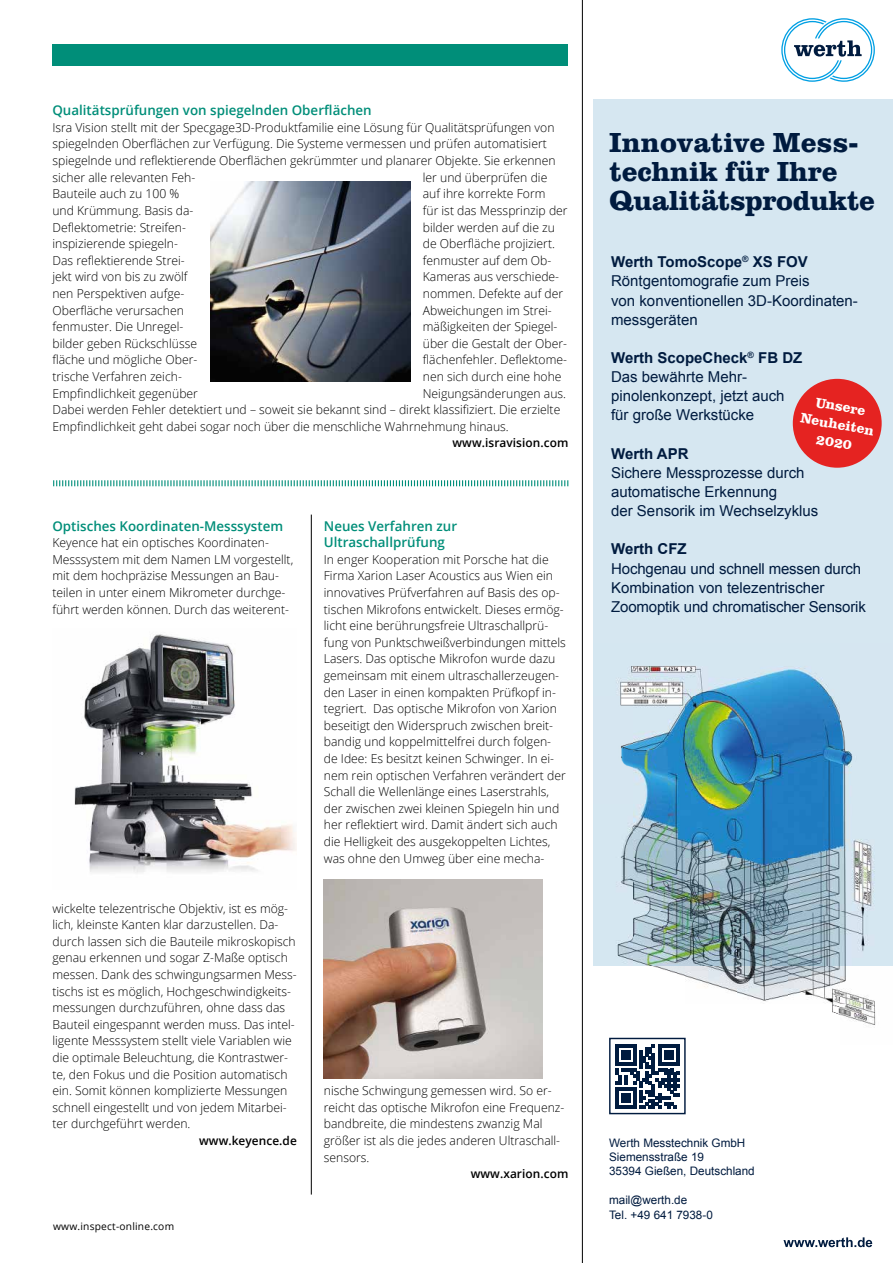
<style>
.page{position:relative;width:893px;height:1263px;background:#fff}
.page>*{position:absolute;margin:0;border:0;box-sizing:border-box;transform-origin:0 0}
.t1{font:700 28.5px/29.1px "Clarendon URW";letter-spacing:-.01em;color:#001b3f}
.t2{font:15px/19.2px "Arial";color:#001b3f}
.t3{font:700 15px "Arial";color:#001b3f}
.t4{font:700 14.25px/18.1px "Clarendon URW";color:#fff;text-align:center}
.t5{font:600 13.5px/16.6px "Open Sans";color:#008e79}
.t6{font:300 12.3px/16.6px "Open Sans";color:#000}
.t7{font:600 12px "Open Sans";letter-spacing:.005em;color:#000}
.t8{font:11.7px/14.4px "Arial";color:#001b3f}
.t9{font:10.2px "Open Sans";letter-spacing:.02em;color:#000}
.s1{font-weight:700}
</style>
<div class="page">
<img style="left:211px;top:182px;width:199px;height:199px">
<img style="left:74px;top:634px;width:223px;height:239px">
<img style="left:324px;top:880px;width:218px;height:199px">
<div style="left:52px;top:44px;width:516px;height:21px;background:#008e79"></div>
<hr style="left:582px;top:0;width:1px;height:1263px;background:#000">
<hr style="left:311px;top:515px;width:1px;height:679px;background:#000">
<svg style="left:53px;top:480px;width:515px;height:6px"></svg>
<div style="left:594px;top:99px;width:299px;height:866px;background:#d6e7f1"></div>
<img style="left:594px;top:666px;width:299px;height:372px">
<svg style="left:615px;top:1044px;width:64px;height:64px"></svg>
<div style="left:609px;top:1038px;width:77px;height:76px;border:1px solid #001b3f"></div>
<svg style="left:783px;top:1237px;width:89px;height:10px"></svg>
<svg style="left:781px;top:18px;width:94px;height:64px"></svg>
<div style="left:793px;top:379px;width:89px;height:89px;background:#e52321;border-radius:50%"></div>
<p class="t5" style="left:52px;top:102px;width:321px">Qualitätsprüfungen von spiegelnden Oberflächen</p>
<p class="t6" style="left:52px;top:119px;width:505px">Isra Vision stellt mit der Specgage3D-Produktfamilie eine Lösung für Qualitätsprüfungen von spiegelnden Oberflächen zur Verfügung. Die Systeme vermessen und prüfen automatisiert spiegelnde und reflektierende Oberflächen gekrümmter und planarer Objekte. Sie erkennen sicher alle relevanten Feh-</p>
<p class="t6" style="left:423px;top:169px;width:126px">ler und überprüfen die</p>
<p class="t6" style="left:52px;top:185px;width:128px">Bauteile auch zu 100 %</p>
<p class="t6" style="left:423px;top:185px;width:124px">auf ihre korrekte Form</p>
<p class="t6" style="left:52px;top:202px;width:143px">und Krümmung. Basis da-</p>
<p class="t6" style="left:423px;top:202px;width:146px">für ist das Messprinzip der</p>
<p class="t6" style="left:52px;top:218px;width:135px">Deflektometrie: Streifen-</p>
<p class="t6" style="left:423px;top:218px;width:134px">bilder werden auf die zu</p>
<p class="t6" style="left:52px;top:235px;width:127px">inspizierende spiegeln-</p>
<p class="t6" style="left:423px;top:235px;width:134px">de Oberfläche projiziert.</p>
<p class="t6" style="left:52px;top:252px;width:134px">Das reflektierende Strei-</p>
<p class="t6" style="left:423px;top:252px;width:130px">fenmuster auf dem Ob-</p>
<p class="t6" style="left:52px;top:268px;width:137px">jekt wird von bis zu zwölf</p>
<p class="t6" style="left:423px;top:268px;width:138px">Kameras aus verschiede-</p>
<p class="t6" style="left:52px;top:285px;width:133px">nen Perspektiven aufge-</p>
<p class="t6" style="left:423px;top:285px;width:142px">nommen. Defekte auf der</p>
<p class="t6" style="left:52px;top:301px;width:133px">Oberfläche verursachen</p>
<p class="t6" style="left:423px;top:301px;width:131px">Abweichungen im Strei-</p>
<p class="t6" style="left:52px;top:318px;width:132px">fenmuster. Die Unregel-</p>
<p class="t6" style="left:423px;top:318px;width:136px">mäßigkeiten der Spiegel-</p>
<p class="t6" style="left:52px;top:335px;width:146px">bilder geben Rückschlüsse</p>
<p class="t6" style="left:423px;top:335px;width:146px">über die Gestalt der Ober-</p>
<p class="t6" style="left:52px;top:351px;width:146px">fläche und mögliche Ober-</p>
<p class="t6" style="left:423px;top:351px;width:146px">flächenfehler. Deflektome-</p>
<p class="t6" style="left:52px;top:368px;width:131px">trische Verfahren zeich-</p>
<p class="t6" style="left:423px;top:368px;width:140px">nen sich durch eine hohe</p>
<p class="t6" style="left:52px;top:384px;width:147px">Empfindlichkeit gegenüber</p>
<p class="t6" style="left:52px;top:384px;width:515px;text-indent:370px">Neigungsänderungen aus.<br>Dabei werden Fehler detektiert und – soweit sie bekannt sind – direkt klassifiziert. Die erzielte<br>Empfindlichkeit geht dabei sogar noch über die menschliche Wahrnehmung hinaus.</p>
<p class="t7" style="left:453px;top:435px;width:117px">www.isravision.com</p>
<p class="t5" style="left:52px;top:517px;width:232px">Optisches Koordinaten-Messsystem</p>
<p class="t6" style="left:52px;top:534px;width:242px">Keyence hat ein optisches Koordinaten-Messsystem mit dem Namen LM vorgestellt, mit dem hochpräzise Messungen an Bau&shy;teilen in unter einem Mikrometer durchge&shy;führt werden können. Durch das weiterent-</p>
<p class="t6" style="left:52px;top:899px;width:246px">wickelte telezentrische Objektiv, ist es mög&shy;lich, kleinste Kanten klar darzustellen. Da&shy;durch lassen sich die Bauteile mikroskopisch genau erkennen und sogar Z-Maße optisch messen. Dank des schwingungsarmen Mess&shy;tischs ist es möglich, Hochgeschwindigkeits&shy;messungen durchzuführen, ohne dass das Bauteil eingespannt werden muss. Das intel&shy;ligente Messsystem stellt viele Variablen wie die optimale Beleuchtung, die Kontrastwer&shy;te, den Fokus und die Position automatisch ein. Somit können komplizierte Messungen schnell eingestellt und von jedem Mitarbei&shy;ter durchgeführt werden.</p>
<p class="t7" style="left:199px;top:1132px;width:99px">www.keyence.de</p>
<p class="t9" style="left:53px;top:1219px;width:123px">www.inspect-online.com</p>
<p class="t5" style="left:324px;top:517px;width:135px">Neues Verfahren zur<br>Ultraschallprüfung</p>
<p class="t6" style="left:324px;top:551px;width:244px">In enger Kooperation mit Porsche hat die Firma Xarion Laser Acoustics aus Wien ein innovatives Prüfverfahren auf Basis des op&shy;tischen Mikrofons entwickelt. Dieses ermög&shy;licht eine berührungsfreie Ultraschallprü&shy;fung von Punktschweißverbindungen mittels Lasers. Das optische Mikrofon wurde dazu gemeinsam mit einem ultraschallerzeugen&shy;den Laser in einen kompakten Prüfkopf in&shy;tegriert. Das optische Mikrofon von Xarion beseitigt den Widerspruch zwischen breit&shy;bandig und koppelmittelfrei durch folgen&shy;de Idee: Es besitzt keinen Schwinger. In ei&shy;nem rein optischen Verfahren verändert der Schall die Wellenlänge eines Laserstrahls, der zwischen zwei kleinen Spiegeln hin und her reflektiert wird. Damit ändert sich auch die Helligkeit des ausgekoppelten Lichtes, was ohne den Umweg über eine mecha-</p>
<p class="t6" style="left:324px;top:1082px;width:242px">nische Schwingung gemessen wird. So er&shy;reicht das optische Mikrofon eine Frequenz&shy;bandbreite, die mindestens zwanzig Mal größer ist als die jedes anderen Ultraschall&shy;sensors.</p>
<p class="t7" style="left:471px;top:1165px;width:99px">www.xarion.com</p>
<h1 class="t1" style="left:609px;top:126px;width:267px">Innovative Mess&shy;technik für Ihre<br>Qualitätsprodukte</h1>
<p class="t2" style="left:611px;top:253px;width:248px"><span class="s1">Werth TomoScope</span><sup>®</sup> <span class="s1">XS FOV<br></span>Röntgentomografie zum Preis<br>von konventionellen 3D-Koordinaten&shy;messgeräten</p>
<p class="t2" style="left:611px;top:348px;width:193px"><span class="s1">Werth ScopeCheck</span><sup>®</sup> <span class="s1">FB DZ<br></span>Das bewährte Mehr&shy;pinolenkonzept, jetzt auch für große Werkstücke</p>
<p class="t3" style="left:611px;top:443px;width:79px">Werth APR</p>
<p class="t2" style="left:611px;top:463px;width:209px">Sichere Messprozesse durch auto matische Erkennung<br>der Sensorik im Wechselzyklus</p>
<p class="t3" style="left:611px;top:539px;width:77px">Werth CFZ</p>
<p class="t2" style="left:611px;top:559px;width:256px">Hochgenau und schnell messen durch<br>Kombination von telezentrischer<br>Zoomoptik und chromatischer Sensorik</p>
<p class="t4" style="left:805px;top:390px;width:76px;rotate:10deg">Unsere<br>Neuheiten<br>2020</p>
<p class="t8" style="left:609px;top:1135px;width:147px">Werth Messtechnik GmbH<br>Siemensstraße 19<br>35394 Gießen, Deutschland</p>
<p class="t8" style="left:609px;top:1193px;width:105px">mail@werth.de<br>Tel. +49 641 7938-0</p>
</div>
